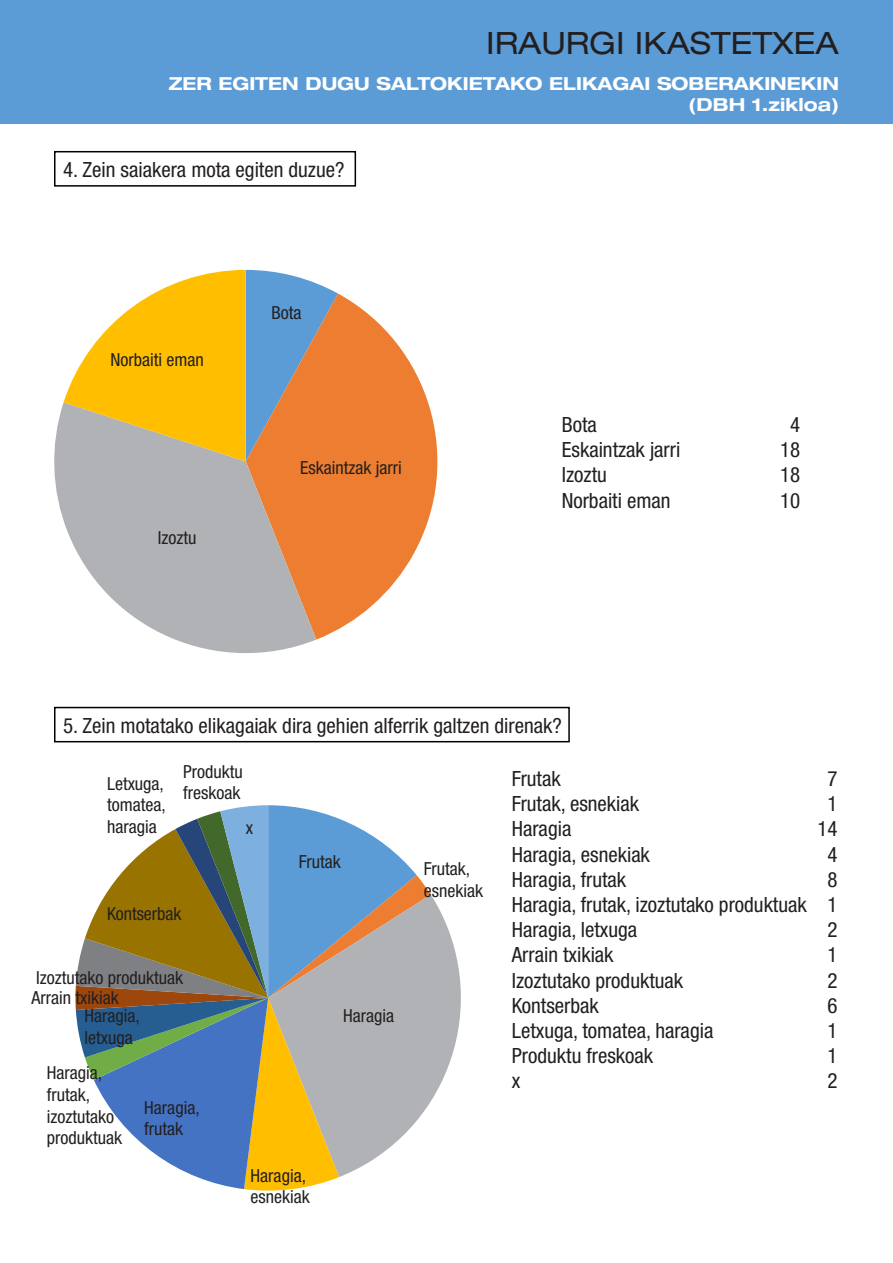
<style>
.page{position:relative;width:893px;height:1263px;background:#fff}
.page>*{position:absolute;margin:0;border:0;box-sizing:border-box;transform-origin:0 0}
.t1{font:expanded 30.75px "Helvetica Neue";color:#231f20}
.t2{font:condensed 21px/25.2px "Helvetica Neue";color:#231f20}
.t3{font:condensed 18px/21.6px "Helvetica Neue";color:#231f20}
.t4{font:700 expanded 18px/21.6px "Helvetica Neue";color:#fff;text-align:right}
</style>
<div class="page">
<div style="left:0;top:0;width:893px;height:123px;background:#5c9cd6"></div>
<svg style="left:431px;top:895px;width:30px;height:206px;fill:#b1b2b6"></svg>
<svg style="left:75px;top:805px;width:356px;height:386px"></svg>
<svg style="left:316px;top:294px;width:122px;height:346px;fill:#ed7d30"></svg>
<svg style="left:54px;top:402px;width:262px;height:251px;fill:#b1b2b6"></svg>
<svg style="left:64px;top:270px;width:274px;height:191px"></svg>
<div style="left:54px;top:151px;width:302px;height:36px;border:2px solid #000"></div>
<div style="left:54px;top:707px;width:516px;height:35px;border:2px solid #000"></div>
<h1 class="t1" style="left:486px;top:24px;width:354px">IRAURGI IKASTETXEA</h1>
<p class="t4" style="left:169px;top:72px;width:671px">ZER EGITEN DUGU SALTOKIETAKO ELIKAGAI SOBERAKINEKIN (DBH 1.zikloa)</p>
<p class="t2" style="left:63px;top:157px;width:283px">4. Zein saiakera mota egiten duzue?</p>
<p class="t3" style="left:111px;top:348px;width:95px">Norbaiti eman</p>
<p class="t3" style="left:158px;top:526px;width:40px">Izoztu</p>
<p class="t3" style="left:271px;top:302px;width:31px">Bota</p>
<p class="t3" style="left:300px;top:457px;width:103px">Eskaintzak jarri</p>
<p class="t2" style="left:562px;top:412px;width:120px">Bota<br>Eskaintzak jarri<br>Izoztu<br>Norbaiti eman</p>
<p class="t2" style="left:780px;top:412px;width:22px;text-align:center">4<br>18<br>18<br>10</p>
<p class="t2" style="left:63px;top:713px;width:500px">5. Zein motatako elikagaiak dira gehien alferrik galtzen direnak?</p>
<p class="t3" style="left:107px;top:772px;width:60px;text-align:justify">Letxuga, tomatea, haragia</p>
<p class="t3" style="left:183px;top:760px;width:61px">Produktu freskoak</p>
<p class="t3" style="left:246px;top:817px;width:9px">x</p>
<p class="t3" style="left:107px;top:902px;width:76px">Kontserbak</p>
<p class="t3" style="left:36px;top:966px;width:148px">Izoztutako produktuak</p>
<p class="t3" style="left:32px;top:987px;width:89px">Arrain txikiak</p>
<p class="t3" style="left:84px;top:1005px;width:57px">Haragia, letxuga</p>
<p class="t3" style="left:47px;top:1062px;width:77px">Haragia, frutak, izoztutako produktuak</p>
<p class="t3" style="left:144px;top:1096px;width:57px">Haragia, frutak</p>
<p class="t3" style="left:299px;top:851px;width:43px">Frutak</p>
<p class="t3" style="left:343px;top:1005px;width:53px">Haragia</p>
<p class="t3" style="left:250px;top:1164px;width:61px">Haragia, esnekiak</p>
<p class="t3" style="left:424px;top:858px;width:61px">Frutak, esnekiak</p>
<p class="t2" style="left:512px;top:766px;width:296px">Frutak<br>Frutak, esnekiak<br>Haragia<br>Haragia, esnekiak<br>Haragia, frutak<br>Haragia, frutak, izoztutako produktuak<br>Haragia, letxuga<br>Arrain txikiak<br>Izoztutako produktuak<br>Kontserbak<br>Letxuga, tomatea, haragia<br>Produktu freskoak<br>x</p>
<p class="t2" style="left:817px;top:766px;width:22px;text-align:center">7<br>1<br>14<br>4<br>8<br>1<br>2<br>1<br>2<br>6<br>1<br>1<br>2</p>
</div>
